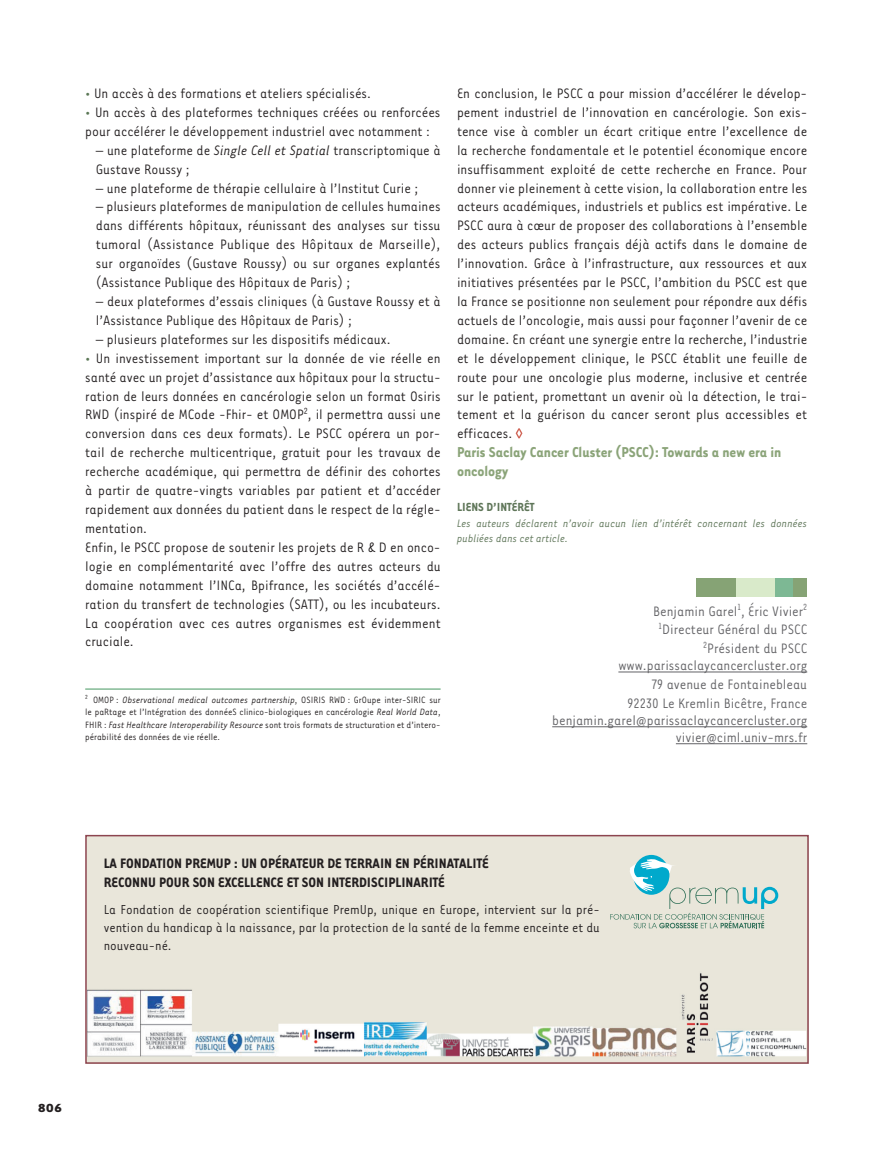
<style>
.page{position:relative;width:894px;height:1149px;background:#fff}
.page>*{position:absolute;margin:0;border:0;box-sizing:border-box;transform-origin:0 0}
.t1{font:700 16.5px/18.9px "Tarzana Nar OT";color:#8ba479}
.t2{font:15.75px/18.9px "Tarzana Nar OT";color:#231f20}
.t3{font:15.75px/18.9px "Tarzana Nar OT";color:#636366;text-align:right}
.t4{font:700 15.75px/18.9px "Tarzana Nar OT";color:#231f20}
.t5{font:15px/18px "Tarzana Nar OT";color:#231f20;text-align:justify}
.t6{font:700 13.5px "Tarzana Nar OT";color:#5f7659}
.t7{font:700 13.5px "Tarzana Wide OT";color:#231f20}
.t8{font:italic 12.45px/15.9px "Tarzana Nar OT";color:#5f7659}
.t9{font:10.5px/12.6px "Tarzana Nar OT";color:#231f20;text-align:justify}
.s1{color:#5a7755}
.s2{font-style:italic}
</style>
<div class="page">
<hr style="left:618px;top:671px;width:188px;height:1px;background:#636366">
<hr style="left:552px;top:726px;width:254px;height:1px;background:#636366">
<hr style="left:675px;top:743px;width:131px;height:1px;background:#636366">
<svg style="left:515px;top:428px;width:7px;height:10px"></svg>
<div style="left:773px;top:578px;width:21px;height:18px;background:#7db894"></div>
<div style="left:793px;top:578px;width:13px;height:18px;background:#86a375"></div>
<div style="left:696px;top:578px;width:39px;height:18px;background:#86a375"></div>
<div style="left:735px;top:578px;width:39px;height:18px;background:#d9eaca"></div>
<hr style="left:85px;top:688px;width:355px;height:1px;background:#84ba95">
<img style="left:88px;top:837px;width:717px;height:223px">
<div style="left:85px;top:834px;width:723px;height:229px;border:2px solid #8d454f"></div>
<svg style="left:632px;top:854px;width:37px;height:40px"></svg>
<svg style="left:610px;top:859px;width:168px;height:69px;background:#cadad2"></svg>
<p class="t2" style="left:85px;top:83px;width:287px"><span class="s1">•</span> Un accès à des formations et ateliers spécialisés.</p>
<p class="t2" style="left:85px;top:102px;width:356px"><span class="s1">•</span> Un accès à des plateformes techniques créées ou renforcées pour accélérer le développement industriel avec notamment :</p>
<p class="t2" style="left:96px;top:140px;width:346px">– une plateforme de <span class="s2">Single Cell et Spatial</span> transcriptomique à<br>Gustave Roussy ;</p>
<p class="t2" style="left:96px;top:178px;width:324px">– une plateforme de thérapie cellulaire à l’Institut Curie ;</p>
<p class="t2" style="left:96px;top:196px;width:346px;text-align:justify">– plusieurs plateformes de manipulation de cellules humaines dans différents hôpitaux, réunissant des analyses sur tissu tumoral (Assistance Publique des Hôpitaux de Marseille), sur organoïdes (Gustave Roussy) ou sur organes explantés (Assistance Publique des Hôpitaux de Paris) ;</p>
<p class="t2" style="left:96px;top:291px;width:346px">– deux plateformes d’essais cliniques (à Gustave Roussy et à l’Assistance Publique des Hôpitaux de Paris) ;</p>
<p class="t2" style="left:96px;top:329px;width:296px">– plusieurs plateformes sur les dispositifs médicaux.</p>
<p class="t2" style="left:85px;top:348px;width:357px"><span class="s1">•</span> Un investissement important sur la donnée de vie réelle en santé avec un projet d’assistance aux hôpitaux pour la structu&shy;ration de leurs données en cancérologie selon un format Osiris RWD (inspiré de MCode -Fhir- et OMOP<sup>2</sup>, il permettra aussi une conversion dans ces deux formats). Le PSCC opérera un por&shy;tail de recherche multicentrique, gratuit pour les travaux de recherche académique, qui permettra de définir des cohortes à partir de quatre-vingts variables par patient et d’accéder rapidement aux données du patient dans le respect de la régle&shy;mentation.<br>Enfin, le PSCC propose de soutenir les projets de R &amp; D en onco&shy;logie en complémentarité avec l’offre des autres acteurs du domaine notamment l’INCa, Bpifrance, les sociétés d’accélé- ration du transfert de technologies (SATT), ou les incubateurs.<br>La coopération avec ces autres organismes est évidemment cruciale.</p>
<p class="t9" style="left:85px;top:692px;width:357px"><sup>2</sup> OMOP : <span class="s2">Observational medical outcomes partnership</span>, OSIRIS RWD : GrOupe inter-SIRIC sur le paRtage et l’Intégration des donnéeS clinico-biologiques en cancérologie <span class="s2">Real World Data</span>, FHIR : <span class="s2">Fast Healthcare Interoperability Resource</span> sont trois formats de structuration et d’intero&shy;pérabilité des données de vie réelle.</p>
<p class="t2" style="left:457px;top:83px;width:351px;text-align:justify">En conclusion, le PSCC a pour mission d’accélérer le dévelop&shy;pement industriel de l’innovation en cancérologie. Son exis&shy;tence vise à combler un écart critique entre l’excellence de la recherche fondamentale et le potentiel économique encore insuffisamment exploité de cette recherche en France. Pour donner vie pleinement à cette vision, la collaboration entre les acteurs académiques, industriels et publics est impérative. Le PSCC aura à cœur de proposer des collaborations à l’ensemble des acteurs publics français déjà actifs dans le domaine de l’innovation. Grâce à l’infrastructure, aux ressources et aux initiatives présentées par le PSCC, l’ambition du PSCC est que la France se positionne non seulement pour répondre aux défis actuels de l’oncologie, mais aussi pour façonner l’avenir de ce domaine. En créant une synergie entre la recherche, l’industrie et le développement clinique, le PSCC établit une feuille de route pour une oncologie plus moderne, inclusive et centrée sur le patient, promettant un avenir où la détection, le trai&shy;tement et la guérison du cancer seront plus accessibles et efficaces.</p>
<p class="t1" style="left:457px;top:442px;width:326px">Paris Saclay Cancer Cluster (PSCC): Towards a new era in oncology</p>
<p class="t6" style="left:457px;top:498px;width:79px">LIENS D’INTÉRÊT</p>
<p class="t8" style="left:457px;top:514px;width:351px">Les auteurs déclarent n’avoir aucun lien d’intérêt concernant les données publiées dans cet article.</p>
<p class="t3" style="left:653px;top:600px;width:155px">Benjamin Garel<sup>1</sup>, Éric Vivier<sup>2<br>1</sup>Directeur Général du PSCC<br><sup>2</sup>Président du PSCC</p>
<p class="t3" style="left:618px;top:655px;width:190px">www.parissaclaycancercluster.org<br>79 avenue de Fontainebleau<br>92230 Le Kremlin Bicêtre, France</p>
<p class="t3" style="left:552px;top:711px;width:256px;line-height:17px">benjamin.garel@parissaclaycancercluster.org vivier@ciml.univ-mrs.fr</p>
<p class="t4" style="left:104px;top:852px;width:386px">LA FONDATION PREMUP : UN OPÉRATEUR DE TERRAIN EN PÉRINATALITÉ<br>RECONNU POUR SON EXCELLENCE ET SON INTERDISCIPLINARITÉ</p>
<p class="t5" style="left:104px;top:899px;width:497px">La Fondation de coopération scientifique PremUp, unique en Europe, intervient sur la pré- vention du handicap à la naissance, par la protection de la santé de la femme enceinte et du nouveau-né.</p>
<p class="t7" style="left:38px;top:1098px;width:26px">806</p>
</div>
